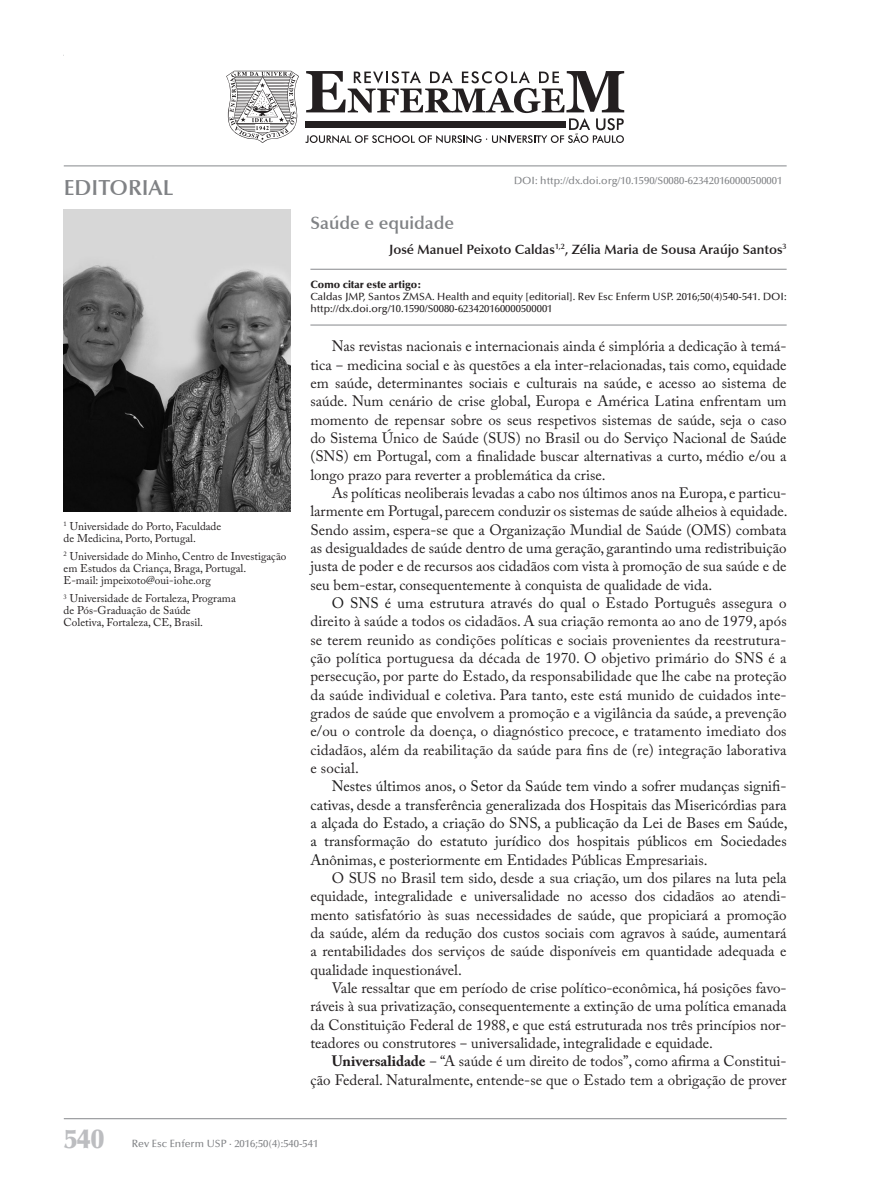
<style>
.page{position:relative;width:893px;height:1191px;background:#fff}
.page>*{position:absolute;margin:0;border:0;box-sizing:border-box;transform-origin:0 0}
.Numero_Paginas{font:900 27px "Optima LT";color:#bcbdc0}
.Título_Categorias_Su{font:600 21.75px "Optima LT";color:#808285}
.Título_-_Editoriais{font:600 18px "Optima LT";color:#808285}
.aTexto__Corpo_de_Tex{font:15px/18.3px "Adobe Caslon Pro";color:#231f20;text-align:justify}
.aTexto__Corpo_de_Tex-2{font:15px/18.3px "Adobe Caslon Pro";color:#1c1c1c;text-align:justify}
.Autores{font:600 13.5px "Optima LT";color:#231f20}
.Creditos{font:11.25px/12px "Adobe Caslon Pro";color:#231f20}
.Como_citar{font:500 10.5px/12.3px "Optima LT";color:#231f20}
.Elementos{font:500 10.5px "Optima LT";color:#808285}
.Como_citar_título{font:900 10.5px "Optima LT";color:#231f20}
.s1{color:#1c1c1c}
.s2{color:#231f20}
.s3{font-weight:700}
</style>
<div class="page">
<hr style="left:64px;top:1118px;width:723px;height:1px;background:#939598">
<hr style="left:64px;top:165px;width:723px;height:1px;background:#939598">
<svg style="left:226px;top:71px;width:73px;height:72px"></svg>
<svg style="left:305px;top:71px;width:319px;height:72px"></svg>
<hr style="left:310px;top:269px;width:477px;height:1px;background:#939598">
<hr style="left:310px;top:324px;width:477px;height:1px;background:#939598">
<img style="left:64px;top:210px;width:226px;height:301px">
<p class="Título_Categorias_Su" style="left:64px;top:175px;width:111px">EDITORIAL</p>
<p class="Elementos" style="left:514px;top:174px;width:270px">DOI: http://dx.doi.org/10.1590/S0080-623420160000500001</p>
<p class="Título_-_Editoriais" style="left:310px;top:213px;width:145px">Saúde e equidade</p>
<p class="Autores" style="left:389px;top:241px;width:399px">José Manuel Peixoto Caldas<sup>1,2</sup>, Zélia Maria de Sousa Araújo Santos<sup>3</sup></p>
<p class="Como_citar_título" style="left:310px;top:278px;width:113px">Como citar este artigo:</p>
<p class="Como_citar" style="left:310px;top:290px;width:478px">Caldas JMP, Santos ZMSA. Health and equity [editorial]. Rev Esc Enferm USP. 2016;50(4)540-541. DOI: http://dx.doi.org/10.1590/S0080-623420160000500001</p>
<p class="aTexto__Corpo_de_Tex" style="left:310px;top:337px;width:478px;text-indent:21px">Nas revistas nacionais e internacionais ainda é simplória a dedicação à temá&shy;tica ‒ medicina social e às questões a ela inter-relacionadas, tais como, equidade em saúde, determinantes sociais e culturais na saúde, e acesso ao sistema de saúde. Num cenário de crise global, Europa e América Latina enfrentam um momento de repensar sobre os seus respetivos sistemas de saúde, seja o caso do Sistema Único de Saúde (SUS) no Brasil ou do <span class="s1">Serviço Nacional de Saúde (</span>SNS) em Portugal, com a finalidade buscar alternativas a curto, médio e/ou a longo prazo para reverter a problemática da crise.</p>
<p class="aTexto__Corpo_de_Tex" style="left:310px;top:483px;width:479px;text-indent:21px">As políticas neoliberais levadas a cabo nos últimos anos na Europa, e particu&shy;larmente em Portugal, parecem conduzir os sistemas de saúde alheios à equidade.<br>Sendo assim, espera-se que a Organização Mundial de Saúde (OMS) combata as desigualdades de saúde dentro de uma geração, garantindo uma redistribuição justa de poder e de recursos aos cidadãos com vista à promoção de sua saúde e de seu bem-estar, consequentemente à conquista de qualidade de vida.</p>
<p class="aTexto__Corpo_de_Tex" style="left:310px;top:593px;width:478px;text-indent:21px"><span class="s1">O SNS é uma estrutura através do qual o</span> Estado Português assegura o direito à saúde a todos os cidadãos. A sua criação remonta ao ano de 1979, após se terem reunido as condições políticas e sociais provenientes da reestrutura&shy;ção política portuguesa da década de 1970. O objetivo primário do SNS é a persecução, por parte do Estado, da responsabilidade que lhe cabe na proteção da saúde individual e coletiva. Para tanto, este está munido de cuidados inte&shy;grados de saúde que envolvem a promoção e a vigilância da saúde, a prevenção e/ou o controle da doença, o diagnóstico precoce, e tratamento imediato dos cidadãos, além da reabilitação da saúde para fins de (re) integração laborativa e social.</p>
<p class="aTexto__Corpo_de_Tex-2" style="left:310px;top:777px;width:479px;text-indent:21px">Nestes últimos anos, o Setor da Saúde tem vindo a sofrer mudanças signifi&shy;cativas, desde a transferência generalizada dos Hospitais das Misericórdias para a alçada do Estado, a criação do SNS, a publicação da Lei de Bases em Saúde, a transformação do estatuto jurídico dos hospitais públicos em Sociedades Anônimas, e posteriormente em <span class="s2">Entidades Públicas Empresariais.</span></p>
<p class="aTexto__Corpo_de_Tex" style="left:310px;top:868px;width:478px;text-indent:21px">O SUS no Brasil tem sido, desde a sua criação, um dos pilares na luta pela equidade, integralidade e universalidade no acesso dos cidadãos ao atendi&shy;mento satisfatório às suas necessidades de saúde, que propiciará a promoção da saúde, além da redução dos custos sociais com agravos à saúde, aumentará a rentabilidades dos serviços de saúde disponíveis em quantidade adequada e qualidade inquestionável.</p>
<p class="aTexto__Corpo_de_Tex" style="left:310px;top:978px;width:478px;text-indent:21px">Vale ressaltar que em período de crise político-econômica, há posições favo&shy;ráveis à sua privatização, consequentemente a extinção de uma política emanada da Constituição Federal de 1988, e que está estruturada nos três princípios nor&shy;teadores ou construtores ‒ universalidade, integralidade e equidade.</p>
<p class="aTexto__Corpo_de_Tex" style="left:310px;top:1052px;width:478px;text-align:right"><span class="s3">Universalidade</span> ‒ “A saúde é um direito de todos”, como afirma a Constitui&shy;ção Federal. Naturalmente, entende-se que o Estado tem a obrigação de prover</p>
<p class="Creditos" style="left:64px;top:520px;width:159px"><sup>1</sup> Universidade do Porto, Faculdade de Medicina, Porto, Portugal.</p>
<p class="Creditos" style="left:64px;top:550px;width:224px"><sup>2</sup> Universidade do Minho, Centro de Investigação em Estudos da Criança, Braga, Portugal.<br>E-mail: jmpeixoto@oui-iohe.org</p>
<p class="Creditos" style="left:64px;top:592px;width:174px"><sup>3</sup> Universidade de Fortaleza, Programa de Pós-Graduação de Saúde<br>Coletiva, Fortaleza, CE, Brasil.</p>
<p class="Numero_Paginas" style="left:64px;top:1123px;width:42px">540</p>
<p class="Elementos" style="left:132px;top:1137px;width:188px">Rev Esc Enferm USP · 2016;50(4):540-541</p>
</div>
